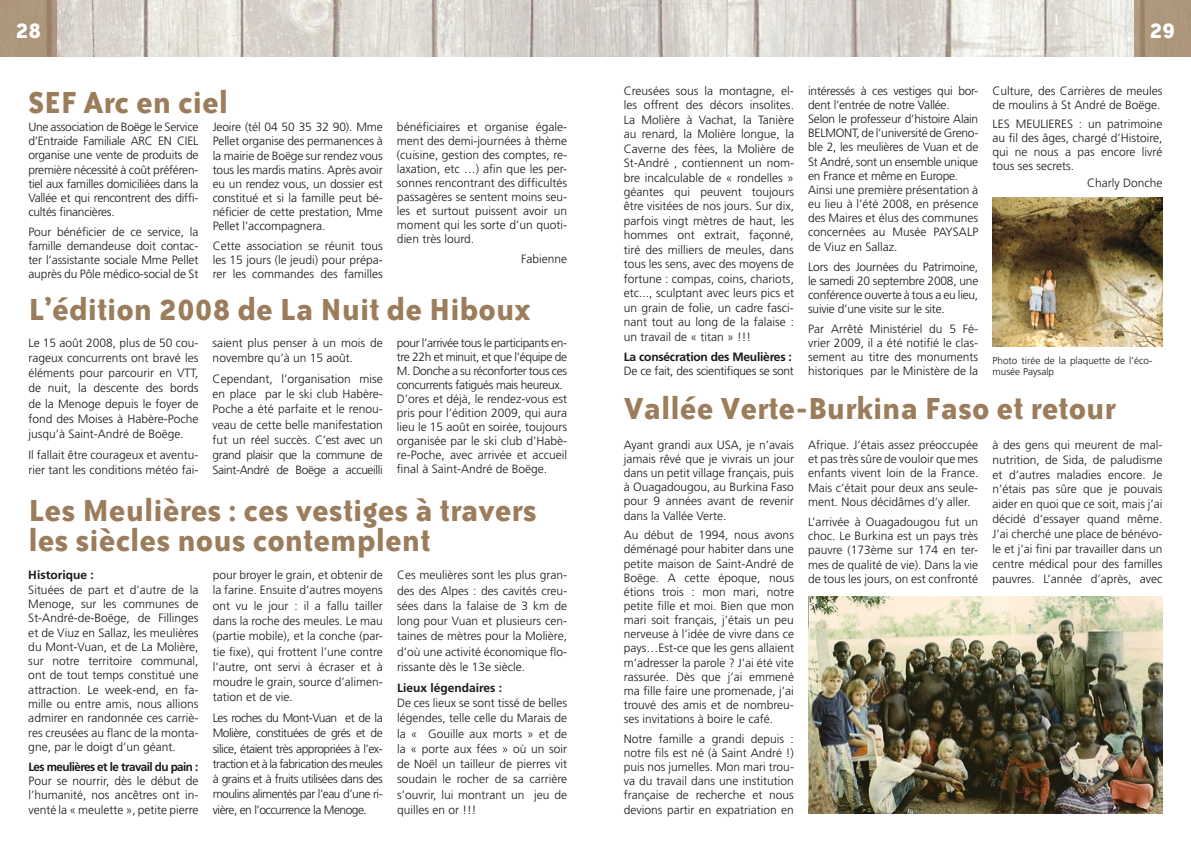
<style>
.page{position:relative;width:1191px;height:842px;background:#fff}
.page>*{position:absolute;margin:0;border:0;box-sizing:border-box;transform-origin:0 0}
.t1{font:700 35px/30px "Bailey Sans ITC";color:#9b7d5c}
.t2{font:700 25px "Bailey Sans ITC";color:#fff}
.t3{font:300 12px/14.1px "Frutiger";color:#19181a;text-align:justify}
.t4{font:300 12px/14.2px "Frutiger";letter-spacing:-.02em;color:#19181a}
.t5{font:700 12px "Frutiger";letter-spacing:-.05em;color:#19181a}
.t6{font:700 12px "Frutiger";color:#19181a}
.t7{font:700 12px "Frutiger";letter-spacing:-.02em;color:#19181a}
.t8{font:300 10px/11px "Frutiger";color:#19181a}
</style>
<div class="page">
<img style="left:57px;top:0;width:1077px;height:57px">
<svg style="left:1134px;top:0;width:57px;height:57px;background:#ac957b"></svg>
<svg style="left:0;top:0;width:57px;height:57px;background:#ab947b"></svg>
<img style="left:992px;top:198px;width:170px;height:148px">
<img style="left:808px;top:597px;width:354px;height:217px">
<h2 class="t2" style="left:16px;top:17px;width:27px">28</h2>
<h2 class="t2" style="left:1149px;top:17px;width:27px">29</h2>
<h1 class="t1" style="left:28px;top:86px;width:201px">SEF Arc en ciel</h1>
<p class="t3" style="left:28px;top:120px;width:172px">Une association de Boëge le Service d’Entraide Familiale ARC EN CIEL organise une vente de produits de première nécessité à coût préféren&shy;tiel aux familles domiciliées dans la Vallée et qui rencontrent des diffi&shy;cultés financières.</p>
<p class="t3" style="left:28px;top:224px;width:172px">Pour bénéficier de ce service, la famille demandeuse doit contac&shy;ter l’assistante sociale Mme Pellet auprès du Pôle médico-social de St</p>
<p class="t3" style="left:213px;top:120px;width:172px">Jeoire (tél 04 50 35 32 90). Mme Pellet organise des permanences à la mairie de Boëge sur rendez vous tous les mardis matins. Après avoir eu un rendez vous, un dossier est constitué et si la famille peut bé&shy;néficier de cette prestation, Mme Pellet l’accompagnera.</p>
<p class="t3" style="left:213px;top:238px;width:172px">Cette association se réunit tous les 15 jours (le jeudi) pour prépa&shy;rer les commandes des familles</p>
<p class="t3" style="left:397px;top:120px;width:172px">bénéficiaires et organise égale&shy;ment des demi-journées à thème (cuisine, gestion des comptes, re&shy;laxation, etc …) afin que les per&shy;sonnes rencontrant des difficultés passagères se sentent moins seu&shy;les et surtout puissent avoir un moment qui les sorte d’un quoti&shy;dien très lourd.</p>
<p class="t3" style="left:521px;top:252px;width:48px">Fabienne</p>
<h1 class="t1" style="left:28px;top:294px;width:504px">L’édition 2008 de La Nuit de Hiboux</h1>
<p class="t3" style="left:28px;top:335px;width:172px;line-height:15.2px">Le 15 août 2008, plus de 50 cou&shy;rageux concurrents ont bravé les éléments pour parcourir en VTT, de nuit, la descente des bords de la Menoge depuis le foyer de fond des Moises à Habère-Poche jusqu’à Saint-André de Boëge.</p>
<p class="t3" style="left:28px;top:447px;width:172px;line-height:15.2px">Il fallait être courageux et aventu&shy;rier tant les conditions météo fai-</p>
<p class="t3" style="left:213px;top:335px;width:172px;line-height:15.2px">saient plus penser à un mois de novembre qu’à un 15 août.</p>
<p class="t3" style="left:213px;top:371px;width:172px;line-height:15.2px">Cependant, l’organisation mise en place par le ski club Habère-Poche a été parfaite et le renou&shy;veau de cette belle manifestation fut un réel succès. C’est avec un grand plaisir que la commune de Saint-André de Boëge a accueilli</p>
<p class="t3" style="left:397px;top:336px;width:172px;text-align:left">pour l’arrivée tous le participants en&shy;tre 22h et minuit, et que l’équipe de M. Donche a su réconforter tous ces concurrents fatigués mais heureux.<br>D’ores et déjà, le rendez-vous est pris pour l’édition 2009, qui aura lieu le 15 août en soirée, toujours organisée par le ski club d’Habè&shy;re-Poche, avec arrivée et accueil final à Saint-André de Boëge.</p>
<h1 class="t1" style="left:28px;top:495px;width:510px">Les Meulières : ces vestiges à travers les siècles nous contemplent</h1>
<p class="t6" style="left:28px;top:568px;width:67px">Historique :</p>
<p class="t3" style="left:28px;top:582px;width:172px">Situées de part et d’autre de la Menoge, sur les communes de St-André-de-Boëge, de Fillinges et de Viuz en Sallaz, les meulières du Mont-Vuan, et de La Molière, sur notre territoire communal, ont de tout temps constitué une attraction. Le week-end, en fa&shy;mille ou entre amis, nous allions admirer en randonnée ces carriè&shy;res creusées au flanc de la monta&shy;gne, par le doigt d’un géant.</p>
<p class="t5" style="left:28px;top:759px;width:171px">Les meulières et le travail du pain :</p>
<p class="t3" style="left:28px;top:774px;width:172px">Pour se nourrir, dès le début de l’humanité, nos ancêtres ont in&shy;venté la « meulette », petite pierre</p>
<p class="t3" style="left:213px;top:567px;width:172px;line-height:15.3px">pour broyer le grain, et obtenir de la farine. Ensuite d’autres moyens ont vu le jour : il a fallu tailler dans la roche des meules. Le mau (partie mobile), et la conche (par&shy;tie fixe), qui frottent l’une contre l’autre, ont servi à écraser et à moudre le grain, source d’alimen&shy;tation et de vie.</p>
<p class="t3" style="left:213px;top:710px;width:172px;line-height:15.3px">Les roches du Mont-Vuan et de la Molière, constituées de grés et de silice, étaient très appropriées à l’ex&shy;traction et à la fabrication des meules à grains et à fruits utilisées dans des moulins alimentés par l’eau d’une ri&shy;vière, en l’occurrence la Menoge.</p>
<p class="t3" style="left:397px;top:567px;width:172px;line-height:15.3px">Ces meulières sont les plus gran&shy;des des Alpes : des cavités creu&shy;sées dans la falaise de 3 km de long pour Vuan et plusieurs cen&shy;taines de mètres pour la Molière, d’où une activité économique flo&shy;rissante dès le 13e siècle.</p>
<p class="t6" style="left:397px;top:680px;width:107px">Lieux légendaires :</p>
<p class="t3" style="left:397px;top:695px;width:172px;line-height:15.3px">De ces lieux se sont tissé de belles légendes, telle celle du Marais de la « Gouille aux morts » et de la « porte aux fées » où un soir de Noël un tailleur de pierres vit soudain le rocher de sa carrière s’ouvrir, lui montrant un jeu de quilles en or !!!</p>
<p class="t3" style="left:624px;top:83px;width:172px;line-height:14.5px">Creusées sous la montagne, el&shy;les offrent des décors insolites.<br>La Molière à Vachat, la Tanière au renard, la Molière longue, la Caverne des fées, la Molière de St-André , contiennent un nom&shy;bre incalculable de « rondelles » géantes qui peuvent toujours être visitées de nos jours. Sur dix, parfois vingt mètres de haut, les hommes ont extrait, façonné, tiré des milliers de meules, dans tous les sens, avec des moyens de fortune : compas, coins, chariots, etc..., sculptant avec leurs pics et un grain de folie, un cadre fasci&shy;nant tout au long de la falaise : un travail de « titan » !!!</p>
<p class="t7" style="left:624px;top:350px;width:169px">La consécration des Meulières :</p>
<p class="t4" style="left:624px;top:364px;width:172px">De ce fait, des scientifiques se sont</p>
<p class="t4" style="left:808px;top:83px;width:172px">intéressés à ces vestiges qui bor&shy;dent l’entrée de notre Vallée.<br>Selon le professeur d’histoire Alain<br>BELMONT, de l’université de Greno&shy;ble 2, les meulières de Vuan et de<br>St André, sont un ensemble unique en France et même en Europe.<br>Ainsi une première présentation à eu lieu à l’été 2008, en présence des Maires et élus des communes concernées au Musée PAYSALP de Viuz en Sallaz.</p>
<p class="t3" style="left:808px;top:259px;width:172px">Lors des Journées du Patrimoine, le samedi 20 septembre 2008, une conférence ouverte à tous a eu lieu, suivie d’une visite sur le site.</p>
<p class="t3" style="left:808px;top:322px;width:172px">Par Arrêté Ministériel du 5 Fé&shy;vrier 2009, il a été notifié le clas&shy;sement au titre des monuments historiques par le Ministère de la</p>
<p class="t3" style="left:992px;top:83px;width:172px">Culture, des Carrières de meules de moulins à St André de Boëge.</p>
<p class="t3" style="left:992px;top:117px;width:172px">LES MEULIERES : un patrimoine au fil des âges, chargé d’Histoire, qui ne nous a pas encore livré tous ses secrets.</p>
<p class="t3" style="left:1087px;top:176px;width:77px">Charly Donche</p>
<p class="t8" style="left:992px;top:355px;width:161px">Photo tirée de la plaquette de l’éco&shy;musée Paysalp</p>
<h1 class="t1" style="left:624px;top:393px;width:493px">Vallée Verte-Burkina Faso et retour</h1>
<p class="t3" style="left:624px;top:438px;width:172px">Ayant grandi aux USA, je n’avais jamais rêvé que je vivrais un jour dans un petit village français, puis à Ouagadougou, au Burkina Faso pour 9 années avant de revenir dans la Vallée Verte.</p>
<p class="t3" style="left:624px;top:528px;width:172px">Au début de 1994, nous avons déménagé pour habiter dans une petite maison de Saint-André de Boëge. A cette époque, nous étions trois : mon mari, notre petite fille et moi. Bien que mon mari soit français, j’étais un peu nerveuse à l’idée de vivre dans ce pays…Est-ce que les gens allaient m’adresser la parole ? J’ai été vite rassurée. Dès que j’ai emmené ma fille faire une promenade, j’ai trouvé des amis et de nombreu&shy;ses invitations à boire le café.</p>
<p class="t3" style="left:624px;top:732px;width:172px">Notre famille a grandi depuis : notre fils est né (à Saint André !) puis nos jumelles. Mon mari trou&shy;va du travail dans une institution française de recherche et nous devions partir en expatriation en</p>
<p class="t3" style="left:808px;top:437px;width:172px">Afrique. J’étais assez préoccupée et pas très sûre de vouloir que mes enfants vivent loin de la France.<br>Mais c’était pour deux ans seule&shy;ment. Nous décidâmes d’y aller.</p>
<p class="t3" style="left:808px;top:514px;width:172px">L’arrivée à Ouagadougou fut un choc. Le Burkina est un pays très pauvre (173ème sur 174 en ter&shy;mes de qualité de vie). Dans la vie de tous les jours, on est confronté</p>
<p class="t3" style="left:992px;top:437px;width:172px;line-height:14.9px">à des gens qui meurent de mal&shy;nutrition, de Sida, de paludisme et d’autres maladies encore. Je n’étais pas sûre que je pouvais aider en quoi que ce soit, mais j’ai décidé d’essayer quand même.<br>J’ai cherché une place de bénévo&shy;le et j’ai fini par travailler dans un centre médical pour des familles pauvres. L’année d’après, avec</p>
</div>
